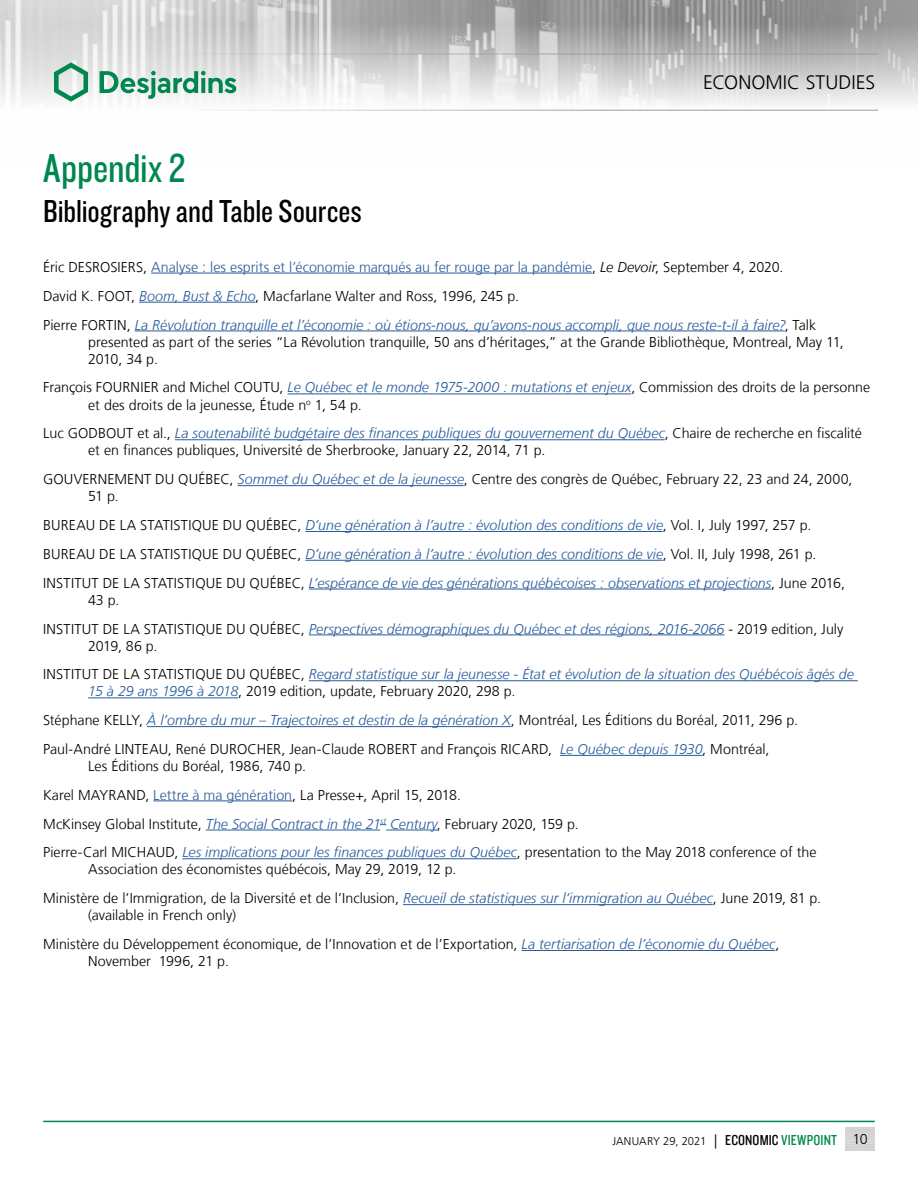
<style>
.page{position:relative;width:918px;height:1188px;background:#fff}
.page>*{position:absolute;margin:0;border:0;box-sizing:border-box;transform-origin:0 0}
.t1{font:42px "Knockout 29 Junior Ltweight";letter-spacing:-.005em;color:#00874e}
.t2{font:33px "Knockout 29 Junior Ltweight";letter-spacing:-.005em;color:#000}
.t3{font:300 19.5px "Frutiger LT";letter-spacing:.005em;color:#000}
.t4{font:300 14.25px/28.8px "Frutiger LT";color:#000}
.t5{font:italic 300 14.25px/28.8px "Frutiger LT";color:#275b9b}
.t6{font:300 11.25px "Frutiger LT";color:#000}
.s1{font-style:normal;color:#000}
.s2{font-style:normal}
.s3{color:#000}
.s4{font-style:italic;color:#275b9b}
.s5{color:#275b9b}
.s6{font-size:14.25px}
.s7{font-family:"Knockout 29 Junior Ltweight";font-weight:400;font-size:15px}
.s8{font-family:"Knockout 29 Junior Ltweight";font-weight:400;font-size:15px;color:#00874e}
</style>
<div class="page">
<img style="left:0;top:0;width:918px;height:110px">
<hr style="left:0;top:54px;width:878px;height:1px;background:#9d9d9c">
<hr style="left:0;top:110px;width:878px;height:1px;background:#9d9d9c">
<svg style="left:54px;top:62px;width:34px;height:40px"></svg>
<svg style="left:100px;top:71px;width:136px;height:28px"></svg>
<hr style="left:43px;top:1121px;width:832px;height:1px;background:#00874e">
<hr style="left:151px;top:273px;width:441px;height:1px;background:#275b9b">
<hr style="left:139px;top:302px;width:116px;height:1px;background:#275b9b">
<hr style="left:135px;top:331px;width:650px;height:1px;background:#275b9b">
<hr style="left:288px;top:394px;width:343px;height:1px;background:#275b9b">
<hr style="left:175px;top:439px;width:490px;height:1px;background:#275b9b">
<hr style="left:238px;top:485px;width:226px;height:1px;background:#275b9b">
<hr style="left:305px;top:531px;width:358px;height:1px;background:#275b9b">
<hr style="left:305px;top:560px;width:358px;height:1px;background:#275b9b">
<hr style="left:309px;top:589px;width:462px;height:1px;background:#275b9b">
<hr style="left:309px;top:635px;width:416px;height:1px;background:#275b9b">
<hr style="left:309px;top:680px;width:549px;height:1px;background:#275b9b">
<hr style="left:88px;top:697px;width:150px;height:1px;background:#275b9b">
<hr style="left:147px;top:726px;width:364px;height:1px;background:#275b9b">
<hr style="left:560px;top:755px;width:142px;height:1px;background:#275b9b">
<hr style="left:153px;top:801px;width:139px;height:1px;background:#275b9b">
<hr style="left:206px;top:830px;width:174px;height:1px;background:#275b9b">
<hr style="left:386px;top:830px;width:51px;height:1px;background:#275b9b">
<hr style="left:182px;top:858px;width:335px;height:1px;background:#275b9b">
<hr style="left:403px;top:904px;width:310px;height:1px;background:#275b9b">
<hr style="left:521px;top:950px;width:254px;height:1px;background:#275b9b">
<h3 class="t3" style="left:703px;top:72px;width:174px">ECONOMIC STUDIES</h3>
<h1 class="t1" style="left:43px;top:141px;width:144px">Appendix 2</h1>
<h2 class="t2" style="left:43px;top:190px;width:320px">Bibliography and Table Sources</h2>
<p class="t5" style="left:43px;top:253px;width:774px"><span class="s1">Éric DESROSIERS,</span> <span class="s2">Analyse : les esprits et l’économie marqués au fer rouge par la pandémie</span><span class="s1">,</span> <span class="s3">Le Devoir</span><span class="s1">, September 4, 2020.<br>David K. FOOT,</span> Boom, Bust &amp; Echo<span class="s1">, Macfarlane Walter and Ross, 1996, 245 p.<br>Pierre FORTIN,</span> La Révolution tranquille et l’économie : où étions-nous, qu’avons-nous accompli, que nous reste-t-il à faire?<span class="s1">, Talk</span></p>
<p class="t4" style="left:88px;top:333px;width:757px;line-height:17.1px">presented as part of the series “La Révolution tranquille, 50 ans d’héritages,” at the Grande Bibliothèque, Montreal, May 11,<br>2010, 34 p.</p>
<p class="t4" style="left:88px;top:379px;width:784px;line-height:17.1px;text-indent:-45px">François FOURNIER and Michel COUTU, <span class="s4">Le Québec et le monde 1975-2000 : mutations et enjeux</span>, Commission des droits de la personne et des droits de la jeunesse, Étude n<sup>o</sup> 1, 54 p.</p>
<p class="t4" style="left:88px;top:425px;width:775px;line-height:17.1px;text-indent:-45px">Luc GODBOUT et al., <span class="s4">La soutenabilité budgétaire des finances publiques du gouvernement du Québec</span>, Chaire de recherche en fiscalité et en finances publiques, Université de Sherbrooke, January 22, 2014, 71 p.</p>
<p class="t4" style="left:88px;top:471px;width:766px;line-height:17.1px;text-indent:-45px">GOUVERNEMENT DU QUÉBEC, <span class="s4">Sommet du Québec et de la jeunesse</span>, Centre des congrès de Québec, February 22, 23 and 24, 2000,<br>51 p.</p>
<p class="t5" style="left:43px;top:511px;width:803px"><span class="s1">BUREAU DE LA STATISTIQUE DU QUÉBEC,</span> D’une génération à l’autre : évolution des conditions de vie<span class="s1">, Vol. I, July 1997, 257 p.<br>BUREAU DE LA STATISTIQUE DU QUÉBEC,</span> D’une génération à l’autre : évolution des conditions de vie<span class="s1">, Vol. II, July 1998, 261 p.<br>INSTITUT DE LA STATISTIQUE DU QUÉBEC,</span> L’espérance de vie des générations québécoises : observations et projections<span class="s1">, June 2016,</span></p>
<p class="t5" style="left:43px;top:586px;width:802px;text-indent:45px"><span class="s1">43 p.<br>INSTITUT DE LA STATISTIQUE DU QUÉBEC,</span> Perspectives démographiques du Québec et des régions, 2016-2066 <span class="s1">- 2019 edition, July</span></p>
<p class="t5" style="left:43px;top:631px;width:812px;text-indent:45px"><span class="s1">2019, 86 p.<br>INSTITUT DE LA STATISTIQUE DU QUÉBEC,</span> Regard statistique sur la jeunesse - État et évolution de la situation des Québécois âgés de</p>
<p class="t4" style="left:43px;top:677px;width:756px;text-indent:45px"><span class="s4">15 à 29 ans 1996 à 2018</span>, 2019 edition, update, February 2020, 298 p.<br>Stéphane KELLY, <span class="s4">À l’ombre du mur – Trajectoires et destin de la génération X</span>, Montréal, Les Éditions du Boréal, 2011, 296 p.<br>Paul-André LINTEAU, René DUROCHER, Jean-Claude ROBERT and François RICARD, <span class="s4">Le Québec depuis 1930</span>, Montréal,</p>
<p class="t4" style="left:43px;top:752px;width:775px;text-indent:45px">Les Éditions du Boréal, 1986, 740 p.<br>Karel MAYRAND, <span class="s5">Lettre à ma génération</span>, La Presse+, April 15, 2018.<br>McKinsey Global Institute, <span class="s4">The Social Contract in the 21</span><sup>st</sup> <span class="s4">Century</span>, February 2020, 159 p.<br>Pierre-Carl MICHAUD, <span class="s4">Les implications pour les finances publiques du Québec</span>, presentation to the May 2018 conference of the</p>
<p class="t4" style="left:43px;top:855px;width:780px;text-indent:45px">Association des économistes québécois, May 29, 2019, 12 p.<br>Ministère de l’Immigration, de la Diversité et de l’Inclusion, <span class="s4">Recueil de statistiques sur l’immigration au Québec</span>, June 2019, 81 p.</p>
<p class="t4" style="left:43px;top:901px;width:738px;text-indent:45px">(available in French only)<br>Ministère du Développement économique, de l’Innovation et de l’Exportation, <span class="s4">La tertiarisation de l’économie du Québec</span>,</p>
<p class="t4" style="left:88px;top:947px;width:142px">November 1996, 21 p.</p>
<p class="t6" style="left:612px;top:1135px;width:257px">JANUARY 29, 2021 <span class="s6">|</span> <span class="s7">ECONOMIC</span> <span class="s8">VIEWPOINT</span> <span class="s6">10</span></p>
</div>
